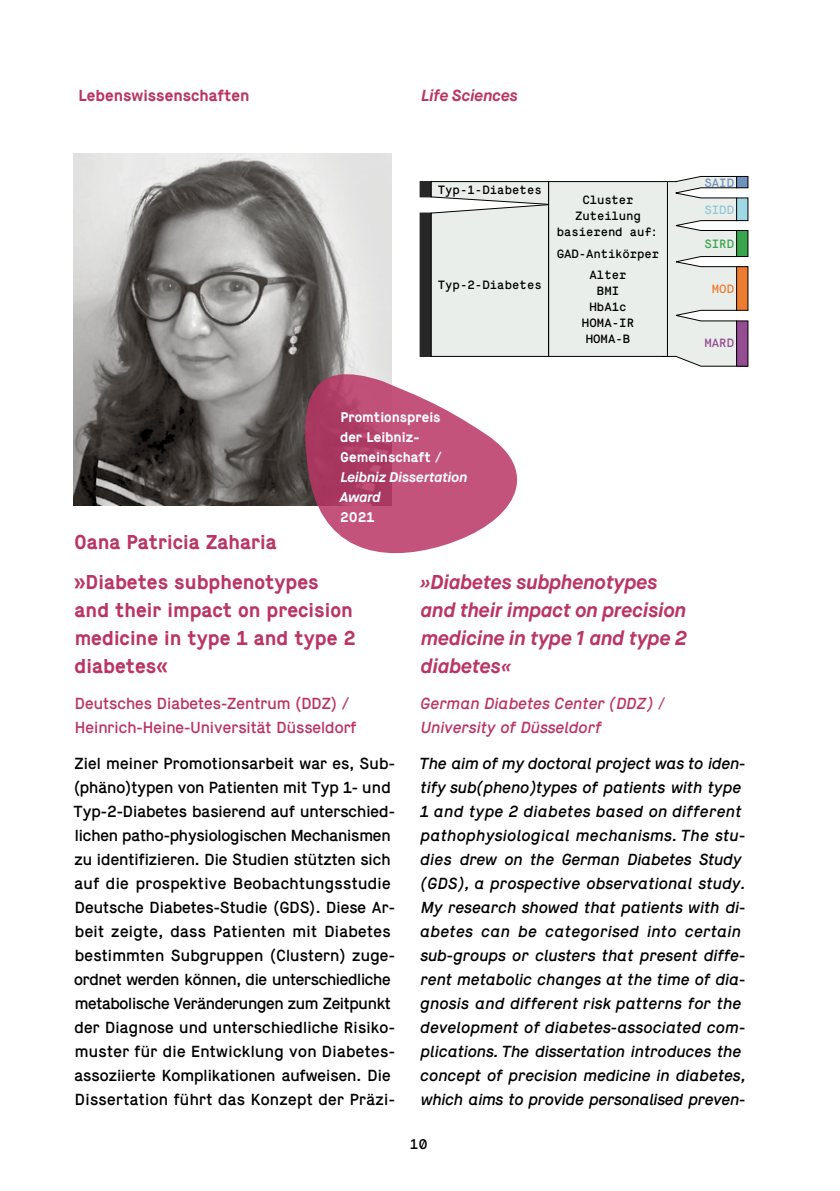
<style>
.page{position:relative;width:840px;height:1191px;background:#fff}
.page>*{position:absolute;margin:0;border:0;box-sizing:border-box;transform-origin:0 0}
.t1{font:700 20px/28px "Maison";color:#ba3565}
.t2{font:italic 700 20px/28px "Maison Neue";color:#ba3565}
.t3{font:16px/24px "Maison";color:#000}
.t4{font:italic 16px/24px "Maison";color:#000}
.t5{font:16px/24px "Maison";color:#ba3565}
.t6{font:italic 16px/24px "Maison";color:#ba3565}
.t7{font:700 16px "Maison";color:#ba3565}
.t8{font:italic 700 16px "Maison Neue";color:#ba3565}
.t9{font:700 14px/20px "Maison";color:#fff}
.t10{font:italic 700 14px/20px "Maison Neue";color:#fff}
.t11{font:14px "Maison Mono";color:#000}
.t12{font:12px/16px "Maison Mono";letter-spacing:-.005em;color:#000;text-align:center}
.t13{font:12px "Maison Mono";color:#944d90}
.t14{font:12px "Maison Mono";color:#6f92bf}
.t15{font:12px "Maison Mono";color:#93c7d4}
.t16{font:12px "Maison Mono";color:#39a54d}
.t17{font:12px "Maison Mono";color:#ec7c30}
</style>
<div class="page">
<svg style="left:661px;top:176px;width:75px;height:190px;background:#d9dcda"></svg>
<img style="left:74px;top:153px;width:317px;height:352px">
<div style="left:420px;top:213px;width:10px;height:143px;background:#272727"></div>
<svg style="left:430px;top:181px;width:118px;height:175px;background:#e3e7e4"></svg>
<div style="left:420px;top:182px;width:10px;height:15px;background:#272727"></div>
<div style="left:420px;top:181px;width:11px;height:16px;border:1px solid #000"></div>
<div style="left:548px;top:182px;width:119px;height:174px;background:#eaeeeb"></div>
<div style="left:548px;top:181px;width:119px;height:175px;border:1px solid #000"></div>
<div style="left:736px;top:267px;width:11px;height:43px;background:#ec7c30"></div>
<div style="left:736px;top:266px;width:11px;height:44px;border:1px solid #000"></div>
<div style="left:736px;top:321px;width:11px;height:45px;background:#944d90"></div>
<div style="left:736px;top:321px;width:11px;height:45px;border:1px solid #000"></div>
<div style="left:736px;top:176px;width:11px;height:12px;background:#6f92bf"></div>
<div style="left:736px;top:176px;width:11px;height:12px;border:1px solid #000"></div>
<div style="left:736px;top:198px;width:11px;height:23px;background:#a0d7e4"></div>
<div style="left:736px;top:198px;width:11px;height:23px;border:1px solid #000"></div>
<div style="left:736px;top:230px;width:11px;height:26px;background:#39a54d"></div>
<div style="left:736px;top:230px;width:11px;height:27px;border:1px solid #000"></div>
<svg style="left:298px;top:357px;width:220px;height:197px"></svg>
<p class="t7" style="left:78px;top:86px;width:172px">Lebenswissenschaften</p>
<p class="t8" style="left:421px;top:85px;width:98px">Life Sciences</p>
<p class="t12" style="left:437px;top:182px;width:106px">Typ-1-Diabetes</p>
<p class="t12" style="left:437px;top:277px;width:106px">Typ-2-Diabetes</p>
<p class="t14" style="left:704px;top:175px;width:31px">SAID</p>
<p class="t15" style="left:704px;top:203px;width:31px">SIDD</p>
<p class="t16" style="left:704px;top:237px;width:31px">SIRD</p>
<p class="t12" style="left:556px;top:192px;width:104px">Cluster<br>Zuteilung basierend auf:</p>
<p class="t12" style="left:556px;top:243px;width:104px;line-height:21.6px">GAD-Antikörper<br>Alter</p>
<p class="t12" style="left:581px;top:283px;width:54px">BMI<br>HbA1c<br>HOMA-IR<br>HOMA-B</p>
<p class="t17" style="left:711px;top:282px;width:24px">MOD</p>
<p class="t13" style="left:704px;top:336px;width:31px">MARD</p>
<p class="t9" style="left:340px;top:407px;width:103px">Promtionspreis der Leibniz-<br>Gemeinschaft /</p>
<p class="t10" style="left:340px;top:467px;width:129px">Leibniz Dissertation<br>Award</p>
<p class="t9" style="left:340px;top:507px;width:36px">2021</p>
<p class="t1" style="left:73px;top:522px;width:246px;line-height:40px">Oana Patricia Zaharia »Diabetes subphenotypes</p>
<p class="t1" style="left:75px;top:596px;width:282px">and their impact on precision medicine in type 1 and type 2 diabetes«</p>
<p class="t5" style="left:75px;top:692px;width:283px">Deutsches Diabetes-Zentrum (DDZ) /<br>Heinrich-Heine-Universität Düsseldorf</p>
<p class="t3" style="left:74px;top:752px;width:322px">Ziel meiner Promotionsarbeit war es, Sub-(phäno)typen von Patienten mit Typ 1- und Typ-2-Diabetes basierend auf unterschied&shy;lichen patho-physiologischen Mechanismen zu identifizieren. Die Studien stützten sich auf die prospektive Beobachtungsstudie Deutsche Diabetes-Studie (GDS). Diese Ar&shy;beit zeigte, dass Patienten mit Diabetes bestimmten Subgruppen (Clustern) zuge&shy;ordnet werden können, die unterschiedliche metabolische Veränderungen zum Zeitpunkt der Diagnose und unterschiedliche Risiko&shy;muster für die Entwicklung von Diabetes&shy;assoziierte Komplikationen aufweisen. Die Dissertation führt das Konzept der Präzi-</p>
<p class="t2" style="left:419px;top:568px;width:269px">»Diabetes subphenotypes and their impact on precision medicine in type 1 and type 2 diabetes«</p>
<p class="t6" style="left:420px;top:692px;width:246px">German Diabetes Center (DDZ) /<br>University of Düsseldorf</p>
<p class="t4" style="left:419px;top:752px;width:327px">The aim of my doctoral project was to iden&shy;tify sub(pheno)types of patients with type 1 and type 2 diabetes based on different pathophysiological mechanisms. The stu&shy;dies drew on the German Diabetes Study (GDS), a prospective observational study.<br>My research showed that patients with di&shy;abetes can be categorised into certain sub-groups or clusters that present diffe&shy;rent metabolic changes at the time of dia&shy;gnosis and different risk patterns for the development of diabetes-associated com&shy;plications. The dissertation introduces the concept of precision medicine in diabetes, which aims to provide personalised preven-</p>
<p class="t11" style="left:409px;top:1136px;width:19px">10</p>
</div>
